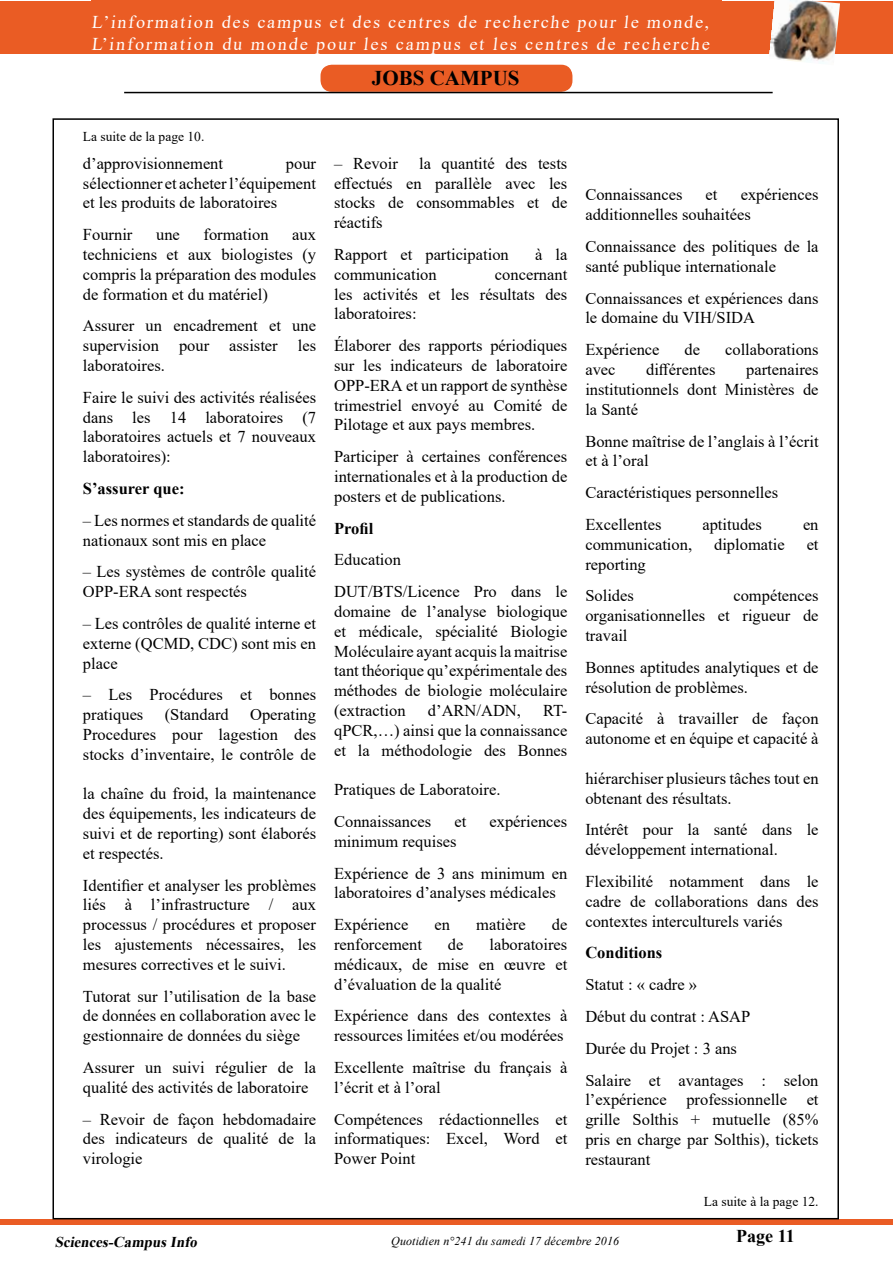
<style>
.page{position:relative;width:893px;height:1263px;background:#fff}
.page>*{position:absolute;margin:0;border:0;box-sizing:border-box;transform-origin:0 0}
.t1{font:700 21px "Times New Roman";color:#000}
.t2{font:18px/21.6px "Times New Roman";letter-spacing:.105em;color:#fff}
.t3{font:700 18px "Times New Roman";color:#000}
.t4{font:16.5px/19.8px "Times New Roman";color:#000;text-align:justify}
.t5{font:700 16.5px "Times New Roman";color:#000}
.t6{font:italic 700 15px "Times New Roman";color:#000}
.t7{font:13.5px "Times New Roman";color:#000}
.t8{font:italic 12px "Times New Roman";letter-spacing:.01em;color:#000}
</style>
<div class="page">
<div style="left:0;top:1219px;width:893px;height:6px;background:#ea5c24"></div>
<hr style="left:124px;top:92px;width:649px;height:1px;background:#000">
<div style="left:0;top:1px;width:893px;height:53px;background:#ea5c24"></div>
<div style="left:91px;top:0;width:631px;height:50px;background:#ea5c24"></div>
<img style="left:769px;top:0;width:71px;height:64px">
<div style="left:321px;top:65px;width:251px;height:26px;background:#ea5c24;border-radius:11px"></div>
<div style="left:320px;top:65px;width:252px;height:27px;border:2px solid #ea5c24;border-radius:11px"></div>
<p class="t2" style="left:91px;top:11px;width:622px">L’information des campus et des centres de recherche pour le monde,<br>L’information du monde pour les campus et les centres de recherche</p>
<p class="t1" style="left:372px;top:63px;width:149px">JOBS CAMPUS</p>
<p class="t7" style="left:83px;top:127px;width:123px">La suite de la page 10.</p>
<p class="t4" style="left:83px;top:153px;width:142px">d’approvisionnement</p>
<p class="t4" style="left:83px;top:153px;width:235px;text-indent:203px">pour sélectionner et acheter l’équipement et les produits de laboratoires</p>
<p class="t4" style="left:83px;top:224px;width:51px">Fournir</p>
<p class="t4" style="left:156px;top:224px;width:25px">une</p>
<p class="t4" style="left:204px;top:224px;width:67px">formation</p>
<p class="t4" style="left:83px;top:224px;width:235px;text-indent:209px">aux techniciens et aux biologistes (y compris la préparation des modules de formation et du matériel)</p>
<p class="t4" style="left:83px;top:315px;width:235px">Assurer un encadrement et une supervision pour assister les laboratoires.</p>
<p class="t4" style="left:83px;top:387px;width:235px">Faire le suivi des activités réalisées dans les 14 laboratoires (7 laboratoires actuels et 7 nouveaux laboratoires):</p>
<p class="t5" style="left:83px;top:477px;width:103px">S’assurer que:</p>
<p class="t4" style="left:83px;top:510px;width:235px">– Les normes et standards de qualité nationaux sont mis en place</p>
<p class="t4" style="left:83px;top:561px;width:235px">– Les systèmes de contrôle qualité<br>OPP-ERA sont respectés</p>
<p class="t4" style="left:83px;top:613px;width:235px">– Les contrôles de qualité interne et externe (QCMD, CDC) sont mis en place</p>
<p class="t4" style="left:83px;top:684px;width:235px">– Les Procédures et bonnes pratiques</p>
<p class="t4" style="left:83px;top:704px;width:235px;text-indent:167px">Operating Procedures pour lagestion des stocks d’inventaire, le contrôle de</p>
<p class="t4" style="left:83px;top:783px;width:235px">la chaîne du froid, la maintenance des équipements, les indicateurs de suivi et de reporting) sont élaborés et respectés.</p>
<p class="t4" style="left:83px;top:875px;width:235px">Identifier et analyser les problèmes liés à l’infrastructure / aux processus / procédures et proposer les ajustements nécessaires, les mesures correctives et le suivi.</p>
<p class="t4" style="left:83px;top:986px;width:235px">Tutorat sur l’utilisation de la base de données en collaboration avec le gestionnaire de données du siège</p>
<p class="t4" style="left:83px;top:1057px;width:235px">Assurer un suivi régulier de la qualité des activités de laboratoire</p>
<p class="t4" style="left:83px;top:1109px;width:235px">– Revoir de façon hebdomadaire des indicateurs de qualité de la virologie</p>
<p class="t4" style="left:165px;top:704px;width:66px">(Standard</p>
<p class="t4" style="left:334px;top:153px;width:65px">– Revoir</p>
<p class="t4" style="left:334px;top:153px;width:235px;text-indent:85px">la quantité des tests effectués en parallèle avec les stocks de consommables et de réactifs</p>
<p class="t4" style="left:334px;top:244px;width:176px">Rapport et participation</p>
<p class="t4" style="left:535px;top:244px;width:34px">à la</p>
<p class="t4" style="left:334px;top:264px;width:104px">communication</p>
<p class="t4" style="left:334px;top:264px;width:235px;text-indent:161px">concernant les activités et les résultats des laboratoires:</p>
<p class="t4" style="left:334px;top:335px;width:235px">Élaborer des rapports périodiques sur les indicateurs de laboratoire OPP-ERA et un rapport de synthèse trimestriel envoyé au Comité de Pilotage et aux pays membres.</p>
<p class="t4" style="left:334px;top:446px;width:235px">Participer à certaines conférences internationales et à la production de posters et de publications.</p>
<p class="t5" style="left:334px;top:516px;width:41px">Profil</p>
<p class="t4" style="left:334px;top:543px;width:235px;line-height:31.8px">Education<br>DUT/BTS/Licence Pro dans le</p>
<p class="t4" style="left:334px;top:601px;width:235px">domaine de l’analyse biologique et médicale, spécialité Biologie Moléculaire ayant acquis la maitrise tant théorique qu’expérimentale des méthodes de biologie moléculaire (extraction</p>
<p class="t4" style="left:428px;top:700px;width:95px">d’ARN/ADN,</p>
<p class="t4" style="left:334px;top:700px;width:235px;text-indent:209px">RT&shy;qPCR,…) ainsi que la connaissance et la méthodologie des Bonnes</p>
<p class="t4" style="left:334px;top:773px;width:168px;line-height:31.8px">Pratiques de Laboratoire.<br>Connaissances</p>
<p class="t4" style="left:454px;top:811px;width:13px">et</p>
<p class="t4" style="left:489px;top:811px;width:79px">expériences</p>
<p class="t4" style="left:334px;top:825px;width:235px;line-height:31.8px">minimum requises<br>Expérience de 3 ans minimum en</p>
<p class="t4" style="left:334px;top:876px;width:223px;line-height:31.8px">laboratoires d’analyses médicales<br>Expérience</p>
<p class="t4" style="left:434px;top:914px;width:17px">en</p>
<p class="t4" style="left:476px;top:914px;width:51px">matière</p>
<p class="t4" style="left:552px;top:914px;width:17px">de</p>
<p class="t4" style="left:334px;top:934px;width:89px">renforcement</p>
<p class="t4" style="left:448px;top:934px;width:17px">de</p>
<p class="t4" style="left:334px;top:934px;width:235px;text-indent:155px">laboratoires médicaux, de mise en œuvre et d’évaluation de la qualité</p>
<p class="t4" style="left:334px;top:1005px;width:235px">Expérience dans des contextes à ressources limitées et/ou modérées</p>
<p class="t4" style="left:334px;top:1057px;width:235px">Excellente maîtrise du français à l’écrit et à l’oral</p>
<p class="t4" style="left:334px;top:1109px;width:235px">Compétences rédactionnelles et informatiques: Excel, Word et Power Point</p>
<p class="t4" style="left:585px;top:185px;width:235px;text-indent:155px">expériences additionnelles souhaitées</p>
<p class="t4" style="left:585px;top:236px;width:235px">Connaissance des politiques de la santé publique internationale</p>
<p class="t4" style="left:585px;top:288px;width:235px">Connaissances et expériences dans le domaine du VIH/SIDA</p>
<p class="t4" style="left:585px;top:339px;width:76px">Expérience</p>
<p class="t4" style="left:684px;top:339px;width:17px">de</p>
<p class="t4" style="left:725px;top:339px;width:95px">collaborations</p>
<p class="t4" style="left:585px;top:359px;width:32px">avec</p>
<p class="t4" style="left:646px;top:359px;width:71px">différentes</p>
<p class="t4" style="left:585px;top:185px;width:99px">Connaissances</p>
<p class="t4" style="left:706px;top:185px;width:13px">et</p>
<p class="t4" style="left:585px;top:359px;width:235px;text-indent:161px">partenaires institutionnels dont Ministères de la Santé</p>
<p class="t4" style="left:585px;top:430px;width:235px">Bonne maîtrise de l’anglais à l’écrit et à l’oral</p>
<p class="t4" style="left:585px;top:476px;width:194px;line-height:31.8px">Caractéristiques personnelles<br>Excellentes</p>
<p class="t4" style="left:702px;top:514px;width:61px">aptitudes</p>
<p class="t4" style="left:803px;top:514px;width:17px">en</p>
<p class="t4" style="left:585px;top:534px;width:108px">communication,</p>
<p class="t4" style="left:714px;top:534px;width:72px">diplomatie</p>
<p class="t4" style="left:807px;top:534px;width:13px">et</p>
<p class="t4" style="left:585px;top:547px;width:62px;line-height:31.8px">reporting<br>Solides</p>
<p class="t4" style="left:585px;top:585px;width:235px;text-indent:148px">compétences organisationnelles et rigueur de travail</p>
<p class="t4" style="left:585px;top:657px;width:235px">Bonnes aptitudes analytiques et de résolution de problèmes.</p>
<p class="t4" style="left:585px;top:708px;width:235px">Capacité à travailler de façon autonome et en équipe et capacité à</p>
<p class="t4" style="left:585px;top:768px;width:235px">hiérarchiser plusieurs tâches tout en obtenant des résultats.</p>
<p class="t4" style="left:585px;top:819px;width:235px">Intérêt pour la santé dans le développement international.</p>
<p class="t4" style="left:585px;top:871px;width:235px">Flexibilité notamment dans le cadre de collaborations dans des contextes interculturels variés</p>
<p class="t5" style="left:585px;top:941px;width:79px">Conditions</p>
<p class="t4" style="left:585px;top:968px;width:235px;line-height:31.8px;text-align:left">Statut : « cadre »<br>Début du contrat : ASAP<br>Durée du Projet : 3 ans<br>Salaire et avantages : selon</p>
<p class="t4" style="left:585px;top:1089px;width:235px">l’expérience professionnelle et grille Solthis + mutuelle (85% pris en charge par Solthis), tickets restaurant</p>
<p class="t7" style="left:704px;top:1192px;width:116px">La suite à la page 12.</p>
<p class="t6" style="left:55px;top:1231px;width:147px">Sciences-CampusInfo</p>
<p class="t8" style="left:391px;top:1232px;width:229px">Quotidien n°241 du samedi 17 décembre 2016</p>
<p class="t3" style="left:736px;top:1223px;width:60px">Page 11</p>
</div>
